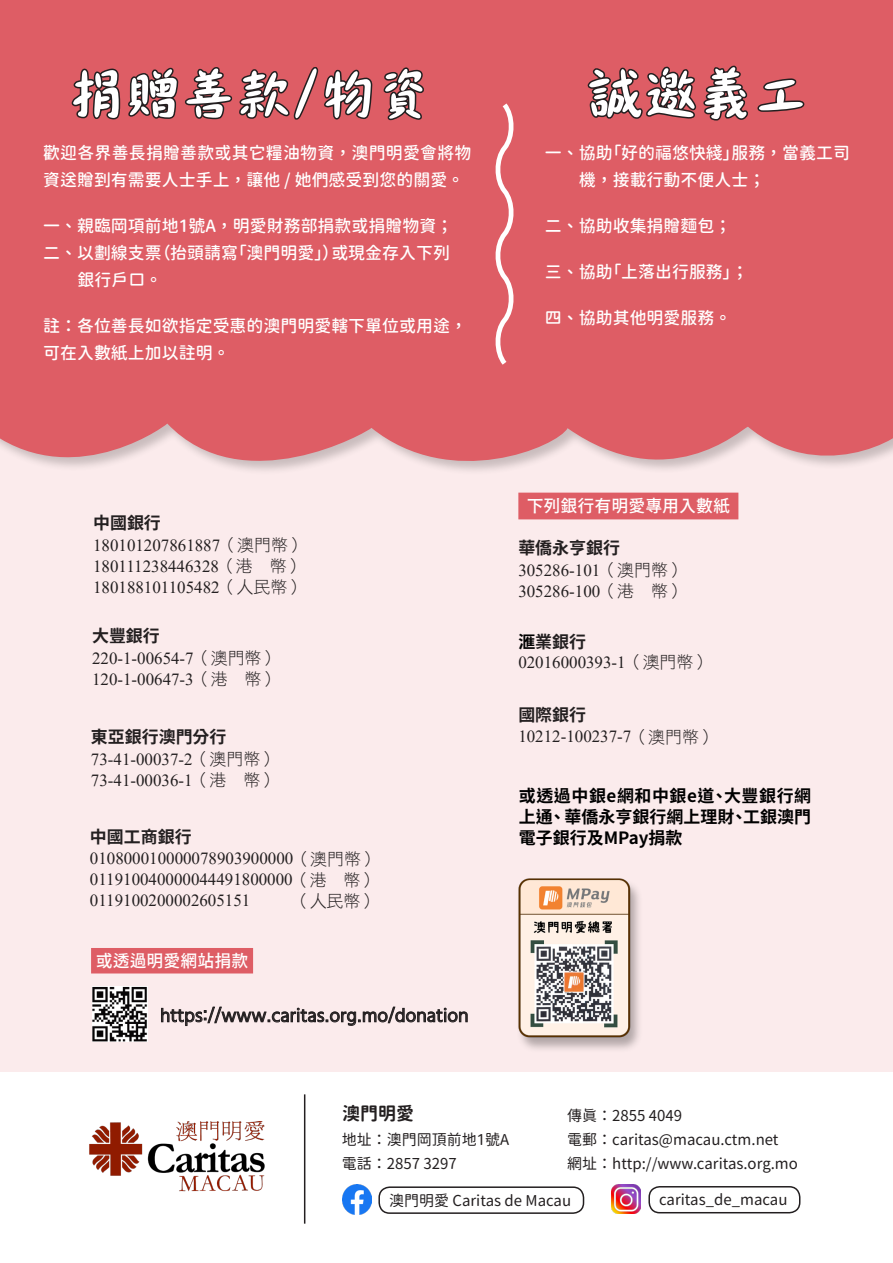
<style>
.page{position:relative;width:893px;height:1263px;background:#fff}
.page>*{position:absolute;margin:0;border:0;box-sizing:border-box;transform-origin:0 0}
.t1{font:55.5px "DF Bnag Bang W5 WIN BF";color:#fff}
.t2{font:18px "Gen Sen Rounded TW B";color:#231f20}
.t3{font:16.95px "Times New Roman";color:#231f20}
.t4{font:16.95px/27px "Gen Sen Rounded TW M";color:#fff}
.t5{font:700 16.95px/21px "Noto Sans CJ Ktc";letter-spacing:.005em;color:#000;text-align:justify}
.t6{font:700 16.95px "Noto Sans CJ Ktc";color:#231f20}
.t7{font:16.95px "Gen Ei M Gothic v 2 Regular";color:#231f20}
.t8{font:16.95px "Gen Seki Gothic TW M";color:#fff}
.t9{font:16.95px "DF Hei Lt HK BF";color:#231f20}
.t10{font:15px/24px "Gen Sen Rounded TW R";color:#231f20}
.s1{color:#de5d65}
.s2{font-family:"DF Hei Lt HK BF"}
.s3{color:#000}
</style>
<div class="page">
<div style="left:0;top:332px;width:893px;height:740px;background:#fbebec"></div>
<img style="left:92px;top:986px;width:55px;height:55px">
<svg style="left:161px;top:1006px;width:307px;height:20px"></svg>
<div style="left:520px;top:494px;width:217px;height:24px;background:#de5d65"></div>
<div style="left:518px;top:493px;width:220px;height:26px;border:3px solid #de5d65"></div>
<div style="left:93px;top:949px;width:159px;height:23px;background:#de5d65"></div>
<div style="left:91px;top:948px;width:162px;height:25px;border:3px solid #de5d65"></div>
<img style="left:89px;top:1121px;width:176px;height:71px">
<img style="left:518px;top:878px;width:121px;height:172px">
<svg style="left:0;top:0;width:893px;height:502px;background:#e06c73"></svg>
<svg style="left:586px;top:64px;width:163px;height:58px;background:#8d4247"></svg>
<svg style="left:756px;top:77px;width:50px;height:36px;background:#a54a50"></svg>
<svg style="left:70px;top:56px;width:304px;height:65px;background:#9f484d"></svg>
<svg style="left:382px;top:65px;width:43px;height:57px;background:#863f44"></svg>
<svg style="left:489px;top:98px;width:31px;height:272px;background:#e3767c"></svg>
<hr style="left:304px;top:1094px;width:1px;height:130px;background:#231f20">
<img style="left:343px;top:1185px;width:29px;height:29px">
<div style="left:378px;top:1186px;width:206px;height:28px;border:2px solid #231f20;border-radius:11px"></div>
<div style="left:648px;top:1186px;width:152px;height:27px;border:2px solid #231f20;border-radius:10px"></div>
<img style="left:611px;top:1184px;width:29px;height:29px">
<p class="t1" style="left:70px;top:66px;width:362px">捐贈善款/物資</p>
<p class="t1" style="left:587px;top:66px;width:224px">誠邀義工</p>
<p class="t4" style="left:545px;top:139px;width:307px">一、協助「好的福悠快綫」服務，當義工司<span class="s1">一一</span>機，接載行動不便人士；</p>
<p class="t4" style="left:545px;top:213px;width:188px">二、協助收集捐贈麵包；</p>
<p class="t4" style="left:545px;top:259px;width:205px">三、協助「上落出行服務」；</p>
<p class="t4" style="left:545px;top:305px;width:188px">四、協助其他明愛服務。</p>
<p class="t4" style="left:43px;top:140px;width:430px">歡迎各界善長捐贈善款或其它糧油物資，澳門明愛會將物資送贈到有需要人士手上，讓他 / 她們感受到您的關愛。</p>
<p class="t4" style="left:43px;top:213px;width:412px">一、親臨岡項前地1號A，明愛財務部捐款或捐贈物資；</p>
<p class="t4" style="left:43px;top:240px;width:408px">二、以劃線支票（抬頭請寫「澳門明愛」）或現金存入下列</p>
<p class="t4" style="left:77px;top:267px;width:86px">銀行戶口。</p>
<p class="t4" style="left:43px;top:313px;width:425px">註：各位善長如欲指定受惠的澳門明愛轄下單位或用途，可在入數紙上加以註明。</p>
<p class="t6" style="left:93px;top:514px;width:69px">中國銀行</p>
<p class="t3" style="left:93px;top:533px;width:213px">180101207861887<span class="s2">（澳門幣）</span></p>
<p class="t3" style="left:93px;top:554px;width:212px">180111238446328<span class="s2">（港 幣）</span></p>
<p class="t3" style="left:93px;top:575px;width:213px">180188101105482<span class="s2">（人民幣）</span></p>
<p class="t6" style="left:92px;top:626px;width:69px">大豐銀行</p>
<p class="t3" style="left:92px;top:646px;width:188px">220-1-00654-7<span class="s2">（澳門幣）</span></p>
<p class="t3" style="left:92px;top:667px;width:188px">120-1-00647-3<span class="s2">（港 幣）</span></p>
<p class="t6" style="left:91px;top:728px;width:137px">東亞銀行澳門分行</p>
<p class="t3" style="left:91px;top:747px;width:188px">73-41-00037-2<span class="s2">（澳門幣）</span></p>
<p class="t3" style="left:91px;top:768px;width:188px">73-41-00036-1<span class="s2">（港 幣）</span></p>
<p class="t6" style="left:90px;top:827px;width:103px">中國工商銀行</p>
<p class="t3" style="left:90px;top:847px;width:290px">010800010000078903900000<span class="s2">（澳門幣）</span></p>
<p class="t3" style="left:90px;top:868px;width:289px">011910040000044491800000<span class="s2">（港 幣）</span></p>
<p class="t3" style="left:90px;top:889px;width:162px">0119100200002605151</p>
<p class="t9" style="left:293px;top:892px;width:86px">（人民幣）</p>
<p class="t8" style="left:96px;top:951px;width:154px">或透過明愛網站捐款</p>
<p class="t7" style="left:160px;top:1002px;width:310px">https://www.caritas.org.mo/donation</p>
<p class="t8" style="left:527px;top:496px;width:205px">下列銀行有明愛專用入數紙</p>
<p class="t6" style="left:518px;top:538px;width:103px">華僑永亨銀行</p>
<p class="t3" style="left:518px;top:558px;width:168px">305286-101<span class="s2">（澳門幣）</span></p>
<p class="t3" style="left:518px;top:579px;width:168px">305286-100<span class="s2">（港 幣）</span></p>
<p class="t6" style="left:518px;top:632px;width:69px"><span class="s3">滙</span>業銀行</p>
<p class="t3" style="left:518px;top:650px;width:194px">02016000393-1<span class="s2">（澳門幣）</span></p>
<p class="t6" style="left:518px;top:705px;width:69px">國際銀行</p>
<p class="t3" style="left:518px;top:724px;width:199px">10212-100237-7<span class="s2">（澳門幣）</span></p>
<p class="t5" style="left:519px;top:785px;width:294px">或透過中銀e網和中銀e道、大豐銀行網上通、 華僑永亨銀行網上理財、工銀澳門電子銀行及MPay捐款</p>
<p class="t2" style="left:342px;top:1103px;width:73px">澳門明愛</p>
<p class="t10" style="left:342px;top:1128px;width:169px">地址：澳門岡頂前地1號A電話：2857 3297</p>
<p class="t10" style="left:567px;top:1103px;width:232px">傳真：2855 4049<br>電郵：caritas@macau.ctm.net<br>網址：http://www.caritas.org.mo</p>
<p class="t10" style="left:389px;top:1188px;width:184px">澳門明愛 Caritas de Macau</p>
<p class="t10" style="left:659px;top:1188px;width:130px">caritas_de_macau</p>
</div>
